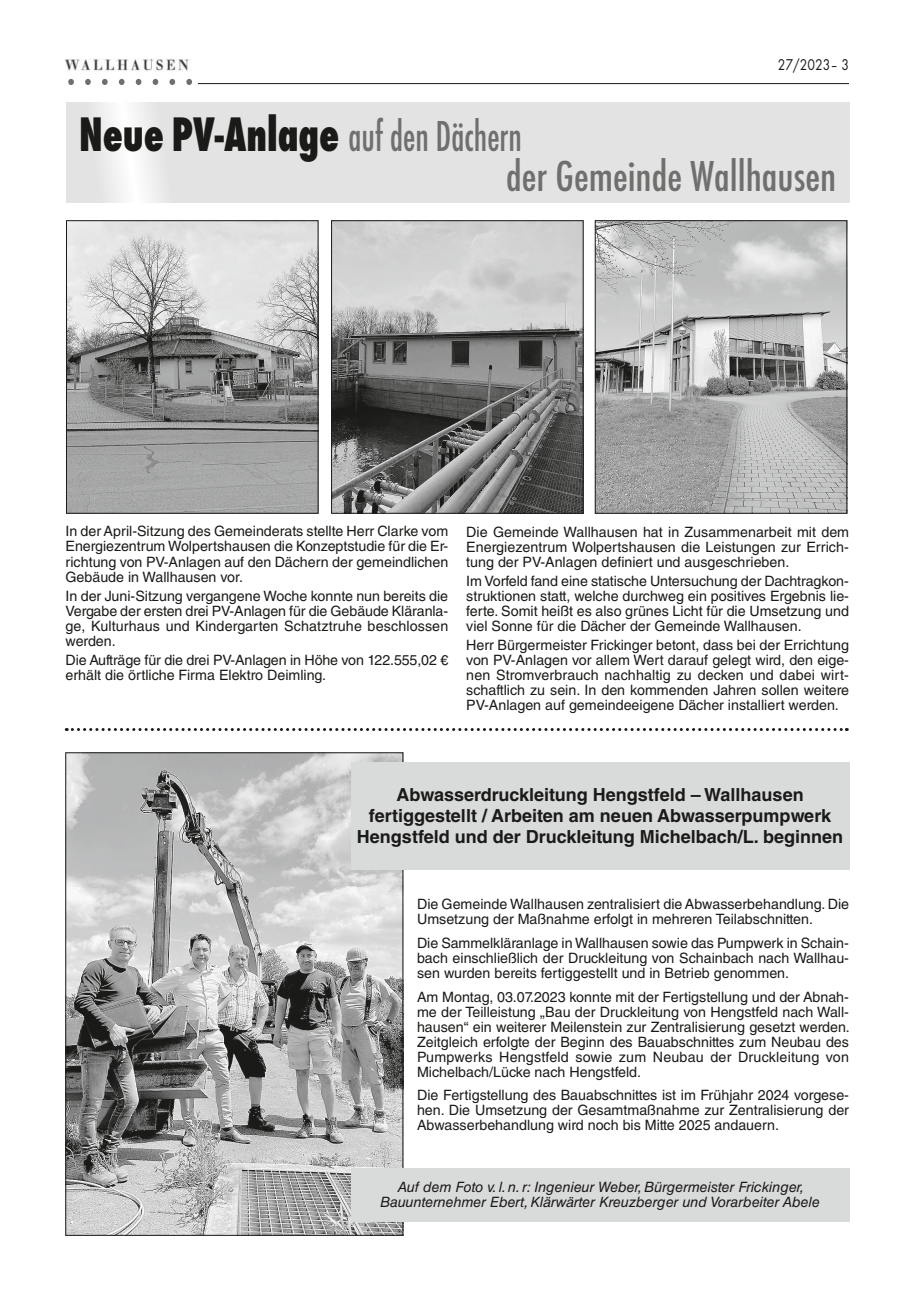
<style>
.page{position:relative;width:915px;height:1297px;background:#fff}
.page>*{position:absolute;margin:0;border:0;box-sizing:border-box;transform-origin:0 0}
.t1{font:800 condensed 50.4px "Futura T";color:#1a1a18;scale:.83 1}
.t2{font:500 condensed 45px "Futura T";color:#6f6f6e}
.t3{font:700 18px/21px "Helvetica LT Std";color:#1a1a18;text-align:center}
.t4{font:16.2px "Function";color:#1a1a18;scale:.83 1}
.t5{font:14.25px/15px "Helvetica LT Std";color:#1a1a18;text-align:justify}
.t6{font:italic 14.25px/15px "Helvetica LT Std";color:#1a1a18;text-align:center}
.s1{font-weight:500;font-size:45px;color:#6f6f6e}
</style>
<div class="page">
<hr style="left:198px;top:83px;width:650px;height:1px;background:#1a1a18">
<img style="left:66px;top:58px;width:123px;height:14px">
<svg style="left:68px;top:79px;width:6px;height:6px"></svg>
<svg style="left:85px;top:79px;width:6px;height:6px"></svg>
<svg style="left:102px;top:79px;width:6px;height:6px"></svg>
<svg style="left:119px;top:79px;width:5px;height:6px"></svg>
<svg style="left:136px;top:79px;width:5px;height:6px"></svg>
<svg style="left:152px;top:79px;width:6px;height:6px"></svg>
<svg style="left:169px;top:79px;width:6px;height:6px"></svg>
<svg style="left:186px;top:79px;width:6px;height:6px"></svg>
<div style="left:66px;top:103px;width:782px;height:100px;background:#e3e3e3"></div>
<img style="left:68px;top:222px;width:248px;height:289px">
<div style="left:66px;top:220px;width:252px;height:293px;border:1px solid #1a1a18"></div>
<img style="left:333px;top:222px;width:248px;height:289px">
<div style="left:331px;top:220px;width:252px;height:293px;border:1px solid #1a1a18"></div>
<img style="left:596px;top:222px;width:248px;height:289px">
<div style="left:594px;top:220px;width:252px;height:293px;border:1px solid #1a1a18"></div>
<svg style="left:66px;top:728px;width:781px;height:3px"></svg>
<img style="left:67px;top:754px;width:334px;height:479px">
<div style="left:351px;top:1168px;width:497px;height:53px;background:#d9dada"></div>
<div style="left:351px;top:762px;width:497px;height:107px;background:#d9dada"></div>
<p class="t4" style="left:777px;top:55px;width:87px">27/2023– 3</p>
<h1 class="t1" style="left:79px;top:105px;width:535px">Neue PV-Anlage <span class="s1">auf den Dächern</span></h1>
<h2 class="t2" style="left:506px;top:149px;width:331px">der Gemeinde Wallhausen</h2>
<p class="t5" style="left:65px;top:524px;width:384px">In der April-Sitzung des Gemeinderats stellte Herr Clarke vom Energiezentrum Wolpertshausen die Konzeptstudie für die Er&shy;richtung von PV-Anlagen auf den Dächern der gemeindlichen Gebäude in Wallhausen vor.</p>
<p class="t5" style="left:65px;top:588px;width:384px">In der Juni-Sitzung vergangene Woche konnte nun bereits die Vergabe der ersten drei PV-Anlagen für die Gebäude Kläranla&shy;ge, Kulturhaus und Kindergarten Schatztruhe beschlossen werden.</p>
<p class="t5" style="left:65px;top:652px;width:384px">Die Aufträge für die drei PV-Anlagen in Höhe von 122.555,02 € erhält die örtliche Firma Elektro Deimling.</p>
<p class="t5" style="left:466px;top:524px;width:384px">Die Gemeinde Wallhausen hat in Zusammenarbeit mit dem Energiezentrum Wolpertshausen die Leistungen zur Errich&shy;tung der PV-Anlagen definiert und ausgeschrieben.</p>
<p class="t5" style="left:466px;top:573px;width:384px">Im Vorfeld fand eine statische Untersuchung der Dachtragkon&shy;struktionen statt, welche durchweg ein positives Ergebnis lie&shy;ferte. Somit heißt es also grünes Licht für die Umsetzung und viel Sonne für die Dächer der Gemeinde Wallhausen.</p>
<p class="t5" style="left:466px;top:637px;width:384px">Herr Bürgermeister Frickinger betont, dass bei der Errichtung von PV-Anlagen vor allem Wert darauf gelegt wird, den eige&shy;nen Stromverbrauch nachhaltig zu decken und dabei wirt&shy;schaftlich zu sein. In den kommenden Jahren sollen weitere PV-Anlagen auf gemeindeeigene Dächer installiert werden.</p>
<p class="t3" style="left:357px;top:784px;width:487px">Abwasserdruckleitung Hengstfeld – Wallhausen fertiggestellt / Arbeiten am neuen Abwasserpumpwerk<br>Hengstfeld und der Druckleitung Michelbach/L. beginnen</p>
<p class="t5" style="left:417px;top:897px;width:433px">Die Gemeinde Wallhausen zentralisiert die Abwasserbehandlung. Die<br>Umsetzung der Maßnahme erfolgt in mehreren Teilabschnitten.</p>
<p class="t5" style="left:417px;top:935px;width:433px">Die Sammelkläranlage in Wallhausen sowie das Pumpwerk in Schain&shy;bach einschließlich der Druckleitung von Schainbach nach Wallhau&shy;sen wurden bereits fertiggestellt und in Betrieb genommen.</p>
<p class="t5" style="left:417px;top:989px;width:434px">Am Montag, 03.07.2023 konnte mit der Fertigstellung und der Abnah&shy;me der Teilleistung „Bau der Druckleitung von Hengstfeld nach Wall&shy;hausen“ ein weiterer Meilenstein zur Zentralisierung gesetzt werden.<br>Zeitgleich erfolgte der Beginn des Bauabschnittes zum Neubau des Pumpwerks Hengstfeld sowie zum Neubau der Druckleitung von Michelbach/Lücke nach Hengstfeld.</p>
<p class="t5" style="left:417px;top:1087px;width:433px">Die Fertigstellung des Bauabschnittes ist im Frühjahr 2024 vorgese&shy;hen. Die Umsetzung der Gesamtmaßnahme zur Zentralisierung der Abwasserbehandlung wird noch bis Mitte 2025 andauern.</p>
<p class="t6" style="left:380px;top:1179px;width:441px">Auf dem Foto v. l. n. r: Ingenieur Weber, Bürgermeister Frickinger,<br>Bauunternehmer Ebert, Klärwärter Kreuzberger und Vorarbeiter Abele</p>
</div>
